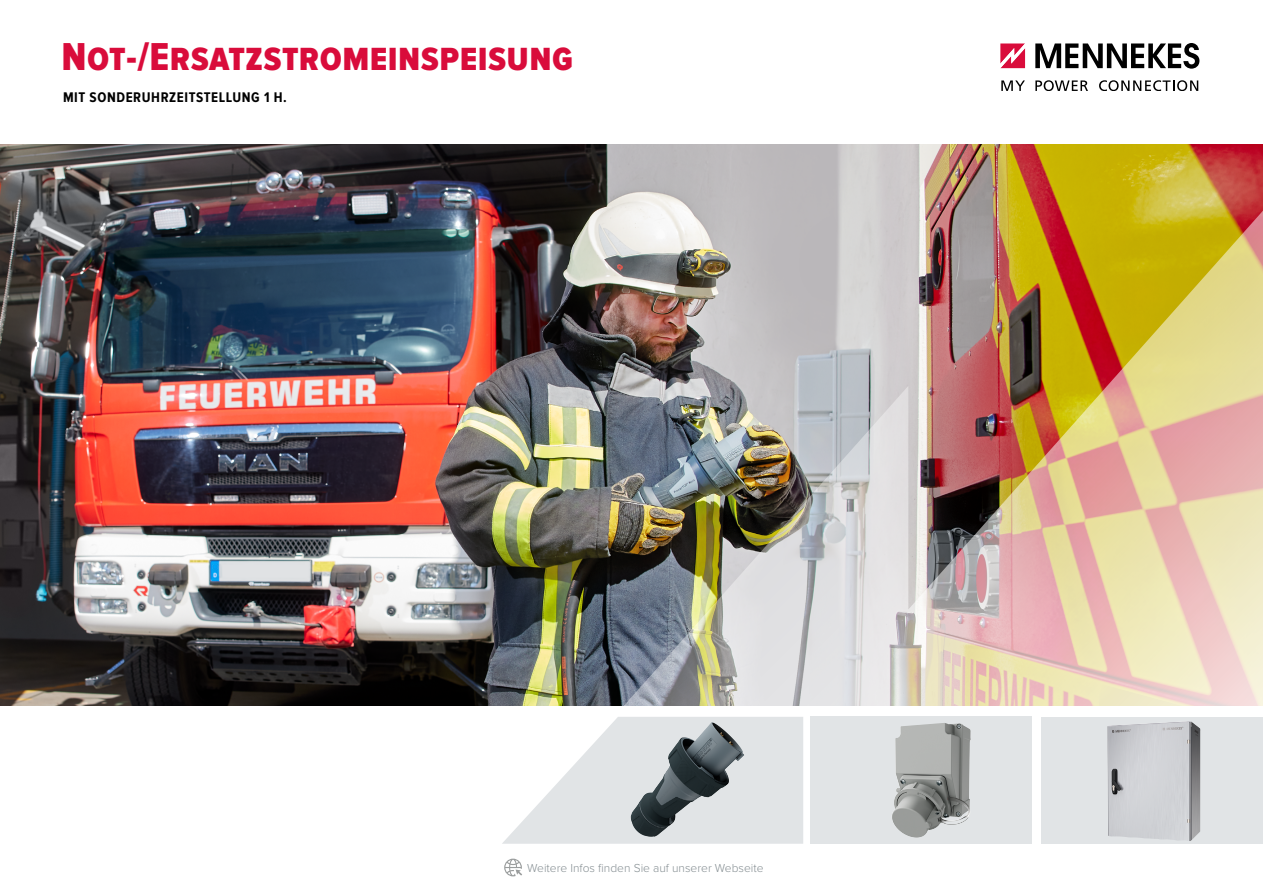
<style>
.page{position:relative;width:1263px;height:893px;background:#fff}
.page>*{position:absolute;margin:0;border:0;box-sizing:border-box;transform-origin:0 0}
.t1{font:40.35px "Proxima Nova Cond Extrabld";letter-spacing:.01em;color:#d90c3b}
.t2{font:700 14.55px "Proxima Nova Cond";letter-spacing:.04em;color:#000}
.t3{font:300 12px "Proxima Nova";color:#868f93}
</style>
<div class="page">
<svg style="left:504px;top:859px;width:18px;height:17px"></svg>
<svg style="left:1001px;top:80px;width:24px;height:11px"></svg>
<svg style="left:1035px;top:80px;width:53px;height:11px"></svg>
<svg style="left:1099px;top:80px;width:99px;height:11px"></svg>
<svg style="left:1035px;top:43px;width:164px;height:26px"></svg>
<svg style="left:1000px;top:43px;width:25px;height:25px"></svg>
<img style="left:0;top:145px;width:1263px;height:561px">
<svg style="left:502px;top:717px;width:301px;height:127px"></svg>
<svg style="left:1041px;top:717px;width:222px;height:127px;background:#d4d7d9"></svg>
<img style="left:623px;top:210px;width:640px;height:496px">
<svg style="left:810px;top:717px;width:222px;height:127px;background:#cdd0d1"></svg>
<img style="left:692px;top:722px;width:20px;height:19px">
<img style="left:899px;top:723px;width:45px;height:14px">
<img style="left:1142px;top:721px;width:48px;height:3px">
<h1 class="t1" style="left:62px;top:34px;width:513px">Not-/Ersatzstromeinspeisung</h1>
<p class="t2" style="left:63px;top:89px;width:225px">MIT SONDERUHRZEITSTELLUNG 1 H.</p>
<p class="t3" style="left:527px;top:861px;width:238px">Weitere Infos finden Sie auf unserer Webseite</p>
</div>
